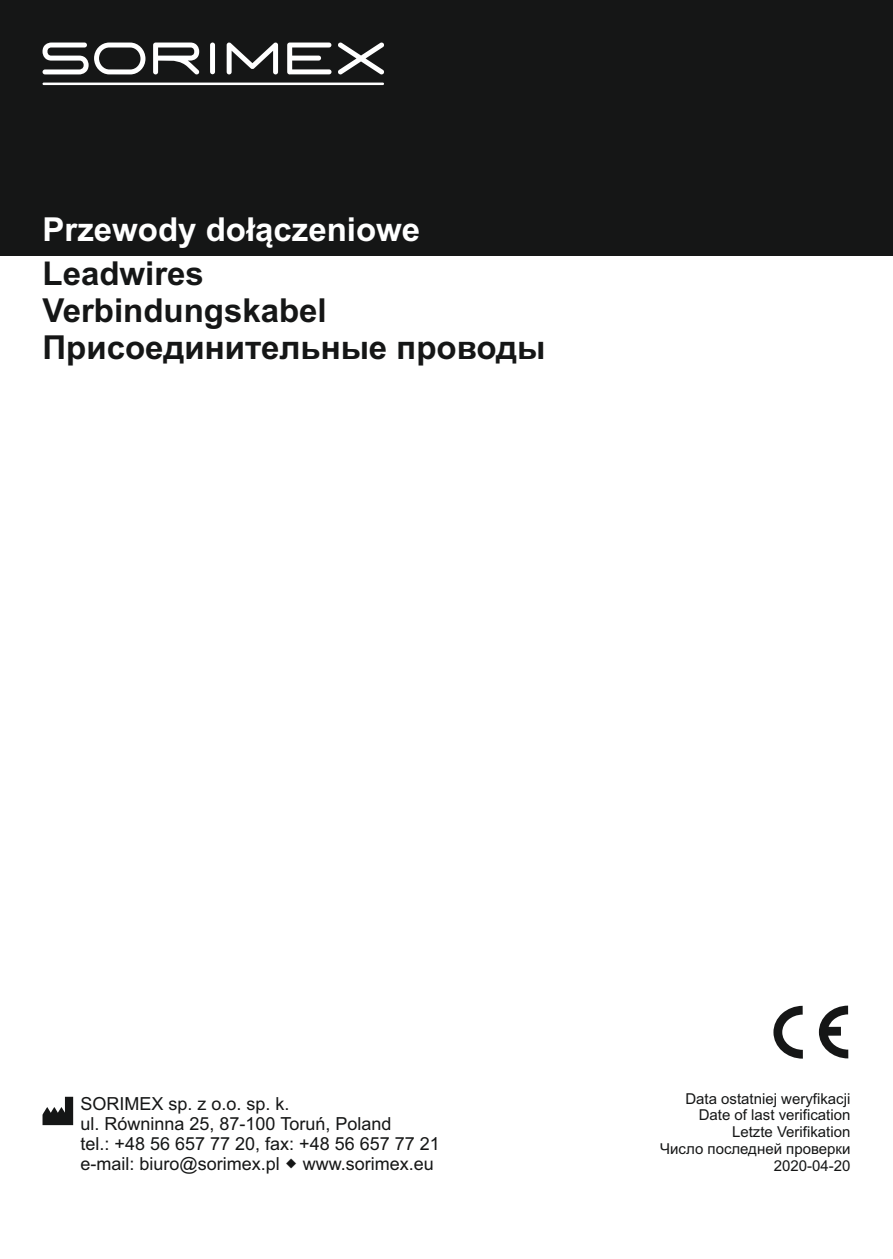
<style>
.page{position:relative;width:893px;height:1259px;background:#fff}
.page>*{position:absolute;margin:0;border:0;box-sizing:border-box;transform-origin:0 0}
.t1{font:700 33px/36.9px "Arial";color:#151616}
.t2{font:700 33px "Arial";color:#fff}
.t3{font:18px/20.1px "Arial";color:#151616}
.t4{font:15px/16.8px "Arial";color:#151616;text-align:right}
</style>
<div class="page">
<div style="left:0;top:0;width:893px;height:255px;background:#151616"></div>
<div style="left:210px;top:43px;width:5px;height:31px;background:#fff;border-radius:2px"></div>
<svg style="left:227px;top:42px;width:51px;height:32px"></svg>
<svg style="left:287px;top:43px;width:44px;height:31px"></svg>
<svg style="left:43px;top:43px;width:102px;height:31px"></svg>
<hr style="left:43px;top:83px;width:341px;height:2px;background:#fff">
<svg style="left:153px;top:43px;width:46px;height:31px"></svg>
<svg style="left:338px;top:42px;width:46px;height:32px"></svg>
<svg style="left:43px;top:1096px;width:30px;height:29px"></svg>
<svg style="left:819px;top:1005px;width:29px;height:53px"></svg>
<svg style="left:773px;top:1005px;width:30px;height:53px"></svg>
<h1 class="t2" style="left:43px;top:217px;width:379px">Przewody dołączeniowe</h1>
<h1 class="t1" style="left:43px;top:258px;width:504px">Leadwires<br>Verbindungskabel<br>Присоединительные проводы</h1>
<p class="t3" style="left:80px;top:1095px;width:361px">SORIMEX sp. z o.o. sp. k.<br>ul. Równinna 25, 87-100 Toruń, Poland<br>tel.: +48 56 657 77 20, fax: +48 56 657 77 21 e-mail: biuro@sorimex.pl</p>
<p class="t3" style="left:303px;top:1155px;width:133px">www.sorimex.eu</p>
<p class="t4" style="left:660px;top:1091px;width:192px">Data ostatniej weryfikacji<br>Date of last verification<br>Letzte Verifikation<br>Число последней проверки<br>2020-04-20</p>
</div>
